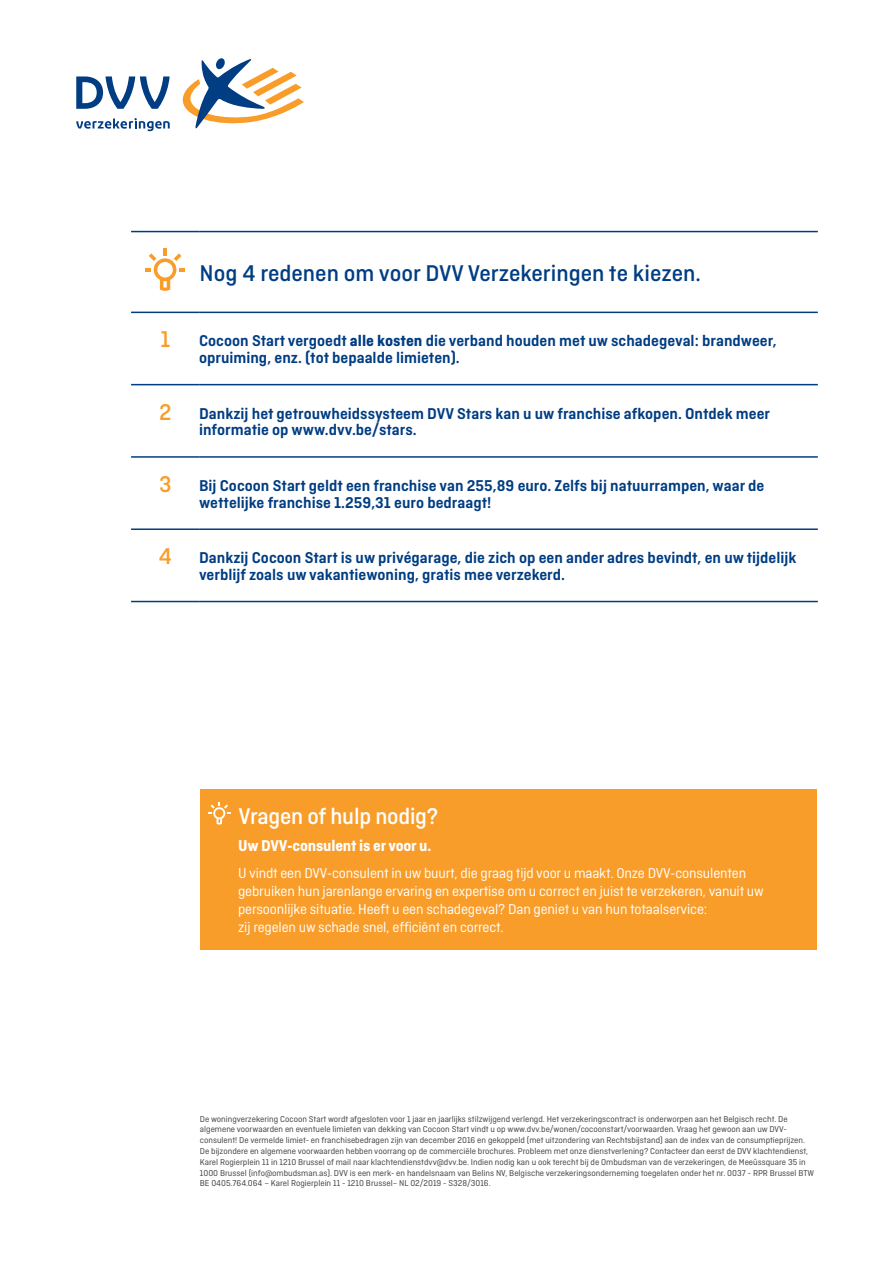
<style>
.page{position:relative;width:893px;height:1263px;background:#fff}
.page>*{position:absolute;margin:0;border:0;box-sizing:border-box;transform-origin:0 0}
.t1{font:500 24px "Ciutadella";color:#003d83}
.t2{font:500 24px "Ciutadella";letter-spacing:-.01em;color:#fff}
.t3{font:600 16.5px/16.5px "Ciutadella";color:#003d83}
.t4{font:700 16.5px "Ciutadella";letter-spacing:-.01em;color:#fff}
.t5{font:15px/18px "Ciutadella";letter-spacing:-.01em;color:#fff}
.t6{font:9px/10.8px "Ciutadella";color:#414042}
.s1{font-weight:500;font-size:24px;color:#f99d2a}
.s2{font-weight:700}
</style>
<div class="page">
<svg style="left:182px;top:58px;width:122px;height:71px"></svg>
<svg style="left:76px;top:76px;width:94px;height:33px"></svg>
<svg style="left:76px;top:118px;width:94px;height:13px"></svg>
<div style="left:200px;top:789px;width:616px;height:160px;background:#f99d2a"></div>
<svg style="left:208px;top:802px;width:23px;height:22px"></svg>
<hr style="left:131px;top:231px;width:68px;height:1px;background:#003d83">
<hr style="left:199px;top:231px;width:619px;height:1px;background:#003d83">
<hr style="left:131px;top:312px;width:68px;height:1px;background:#003d83">
<hr style="left:199px;top:312px;width:619px;height:1px;background:#003d83">
<hr style="left:131px;top:384px;width:68px;height:1px;background:#003d83">
<hr style="left:199px;top:384px;width:619px;height:1px;background:#003d83">
<hr style="left:131px;top:456px;width:68px;height:2px;background:#003d83">
<hr style="left:199px;top:456px;width:619px;height:2px;background:#003d83">
<hr style="left:131px;top:528px;width:68px;height:2px;background:#003d83">
<hr style="left:199px;top:528px;width:619px;height:2px;background:#003d83">
<hr style="left:131px;top:601px;width:68px;height:1px;background:#003d83">
<hr style="left:199px;top:601px;width:619px;height:1px;background:#003d83">
<svg style="left:145px;top:249px;width:40px;height:42px"></svg>
<h1 class="t1" style="left:200px;top:260px;width:503px">Nog 4 redenen om voor DVV Verzekeringen te kiezen.</h1>
<h2 class="t3" style="left:199px;top:333px;width:579px;text-indent:-39px"><span class="s1">1</span> Cocoon Start vergoedt <span class="s2">alle kosten</span> die verband houden met uw schadegeval: brandweer, opruiming, enz. (tot bepaalde limieten).</h2>
<h2 class="t3" style="left:199px;top:405px;width:572px;text-indent:-40px"><span class="s1">2</span> Dankzij het getrouwheidssysteem DVV Stars kan u uw franchise afkopen. Ontdek meer informatie op www.dvv.be/stars.</h2>
<h2 class="t3" style="left:199px;top:477px;width:567px;text-indent:-40px"><span class="s1">3</span> Bij Cocoon Start geldt een franchise van 255,89 euro. Zelfs bij natuurrampen, waar de wettelijke franchise 1.259,31 euro bedraagt!</h2>
<h2 class="t3" style="left:199px;top:550px;width:599px;text-indent:-40px"><span class="s1">4</span> Dankzij Cocoon Start is uw privégarage, die zich op een ander adres bevindt, en uw tijdelijk verblijf zoals uw vakantiewoning, gratis mee verzekerd.</h2>
<h1 class="t2" style="left:239px;top:802px;width:201px">Vragen of hulp nodig?</h1>
<h2 class="t4" style="left:238px;top:836px;width:195px">Uw DVV-consulent is er voor u.</h2>
<p class="t5" style="left:238px;top:864px;width:527px">U vindt een DVV-consulent in uw buurt, die graag tijd voor u maakt. Onze DVV-consulenten gebruiken hun jarenlange ervaring en expertise om u correct en juist te verzekeren, vanuit uw persoonlijke situatie. Heeft u een schadegeval? Dan geniet u van hun totaalservice:<br>zij regelen uw schade snel, efficiënt en correct.</p>
<p class="t6" style="left:200px;top:1113px;width:616px">De woningverzekering Cocoon Start wordt afgesloten voor 1 jaar en jaarlijks stilzwijgend verlengd. Het verzekeringscontract is onderworpen aan het Belgisch recht. De algemene voorwaarden en eventuele limieten van dekking van Cocoon Start vindt u op www.dvv.be/wonen/cocoonstart/voorwaarden. Vraag het gewoon aan uw DVV&shy;consulent! De vermelde limiet- en franchisebedragen zijn van december 2016 en gekoppeld (met uitzondering van Rechtsbijstand) aan de index van de consumptieprijzen.<br>De bijzondere en algemene voorwaarden hebben voorrang op de commerciële brochures. Probleem met onze dienstverlening? Contacteer dan eerst de DVV klachtendienst, Karel Rogierplein 11 in 1210 Brussel of mail naar klachtendienstdvv@dvv.be. Indien nodig kan u ook terecht bij de Ombudsman van de verzekeringen, de Meeûssquare 35 in 1000 Brussel (info@ombudsman.as). DVV is een merk- en handelsnaam van Belins NV, Belgische verzekeringsonderneming toegelaten onder het nr. 0037 - RPR Brussel BTW BE 0405.764.064 – Karel Rogierplein 11 - 1210 Brussel– NL 02/2019 - S328/3016.</p>
</div>
